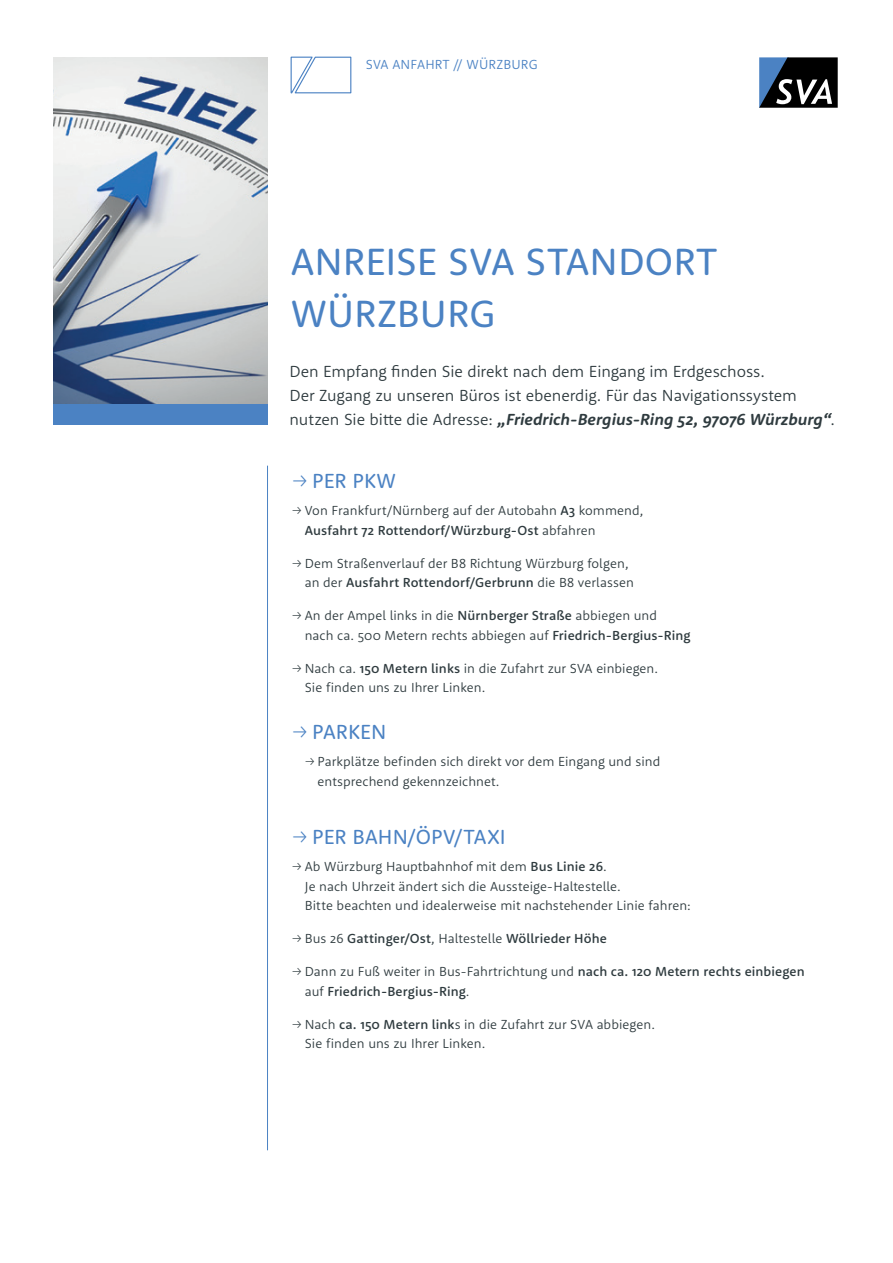
<style>
.page{position:relative;width:893px;height:1263px;background:#fff}
.page>*{position:absolute;margin:0;border:0;box-sizing:border-box;transform-origin:0 0}
.t1{font:39px/51.3px "Rooney Sans";color:#4b82c3}
.t2{font:21px "Rooney Sans";letter-spacing:.005em;color:#4b82c3}
.t3{font:300 16.5px/24px "Rooney Sans";letter-spacing:-.01em;color:#2f3b3f}
.t4{font:300 13.5px/19.5px "Rooney Sans";letter-spacing:.005em;color:#2f3b3f}
.t5{font:500 13.5px/19.5px "Rooney Sans";letter-spacing:.01em;color:#2f3b3f}
.t6{font:300 13.5px "Rooney Sans";letter-spacing:.015em;color:#4b82c3}
.s1{font-weight:700;font-style:italic}
.s2{font-weight:500}
.s3{font-weight:300}
</style>
<div class="page">
<img style="left:53px;top:57px;width:215px;height:347px">
<svg style="left:759px;top:57px;width:79px;height:51px;background:#36404c"></svg>
<div style="left:53px;top:404px;width:215px;height:21px;background:#4b82c3"></div>
<hr style="left:267px;top:466px;width:1px;height:684px;background:#4b82c3">
<svg style="left:290px;top:56px;width:62px;height:38px"></svg>
<p class="t6" style="left:366px;top:55px;width:173px">SVA ANFAHRT // WÜRZBURG</p>
<h1 class="t1" style="left:291px;top:235px;width:428px">ANREISE SVA STANDORT<br>WÜRZBURG</h1>
<p class="t3" style="left:289px;top:358px;width:547px">Den Empfang finden Sie direkt nach dem Eingang im Erdgeschoss.<br>Der Zugang zu unseren Büros ist ebenerdig. Für das Navigationssystem nutzen Sie bitte die Adresse: <span class="s1">„Friedrich-Bergius-Ring 52, 97076 Würzburg“</span>.</p>
<h2 class="t2" style="left:312px;top:467px;width:85px">PER PKW</h2>
<p class="t4" style="left:305px;top:501px;width:340px">Von Frankfurt/Nürnberg auf der Autobahn <span class="s2">A3</span> kommend,<br><span class="s2">Ausfahrt 72 Rottendorf/Würzburg-Ost</span> abfahren</p>
<p class="t4" style="left:305px;top:553px;width:331px">Dem Straßenverlauf der B8 Richtung Würzburg folgen, an der <span class="s2">Ausfahrt Rottendorf/Gerbrunn</span> die B8 verlassen</p>
<p class="t4" style="left:305px;top:606px;width:387px">An der Ampel links in die <span class="s2">Nürnberger Straße</span> abbiegen und<br>nach ca. 500 Metern rechts abbiegen auf <span class="s2">Friedrich-Bergius-Ring</span></p>
<p class="t4" style="left:305px;top:658px;width:355px">Nach ca. <span class="s2">150 Metern links</span> in die Zufahrt zur SVA einbiegen.<br>Sie finden uns zu Ihrer Linken.</p>
<h2 class="t2" style="left:312px;top:718px;width:76px">PARKEN</h2>
<p class="t4" style="left:318px;top:751px;width:344px">Parkplätze befinden sich direkt vor dem Eingang und sind entsprechend gekennzeichnet.</p>
<h2 class="t2" style="left:312px;top:823px;width:195px">PER BAHN/ÖPV/TAXI</h2>
<p class="t4" style="left:305px;top:856px;width:387px">Ab Würzburg Hauptbahnhof mit dem <span class="s2">Bus Linie 26</span>.<br>Je nach Uhrzeit ändert sich die Aussteige-Haltestelle.<br>Bitte beachten und idealerweise mit nachstehender Linie fahren:</p>
<p class="t5" style="left:305px;top:928px;width:304px"><span class="s3">Bus 26</span> Gattinger/Ost<span class="s3">, Haltestelle</span> Wöllrieder Höhe</p>
<p class="t5" style="left:305px;top:961px;width:501px"><span class="s3">Dann zu Fuß weiter in Bus-Fahrtrichtung und</span> nach ca. 120 Metern rechts einbiegen <span class="s3">auf</span> Friedrich-Bergius-Ring<span class="s3">.</span></p>
<p class="t4" style="left:305px;top:1014px;width:352px">Nach <span class="s2">ca. 150 Metern link</span>s in die Zufahrt zur SVA abbiegen.<br>Sie finden uns zu Ihrer Linken.</p>
</div>
